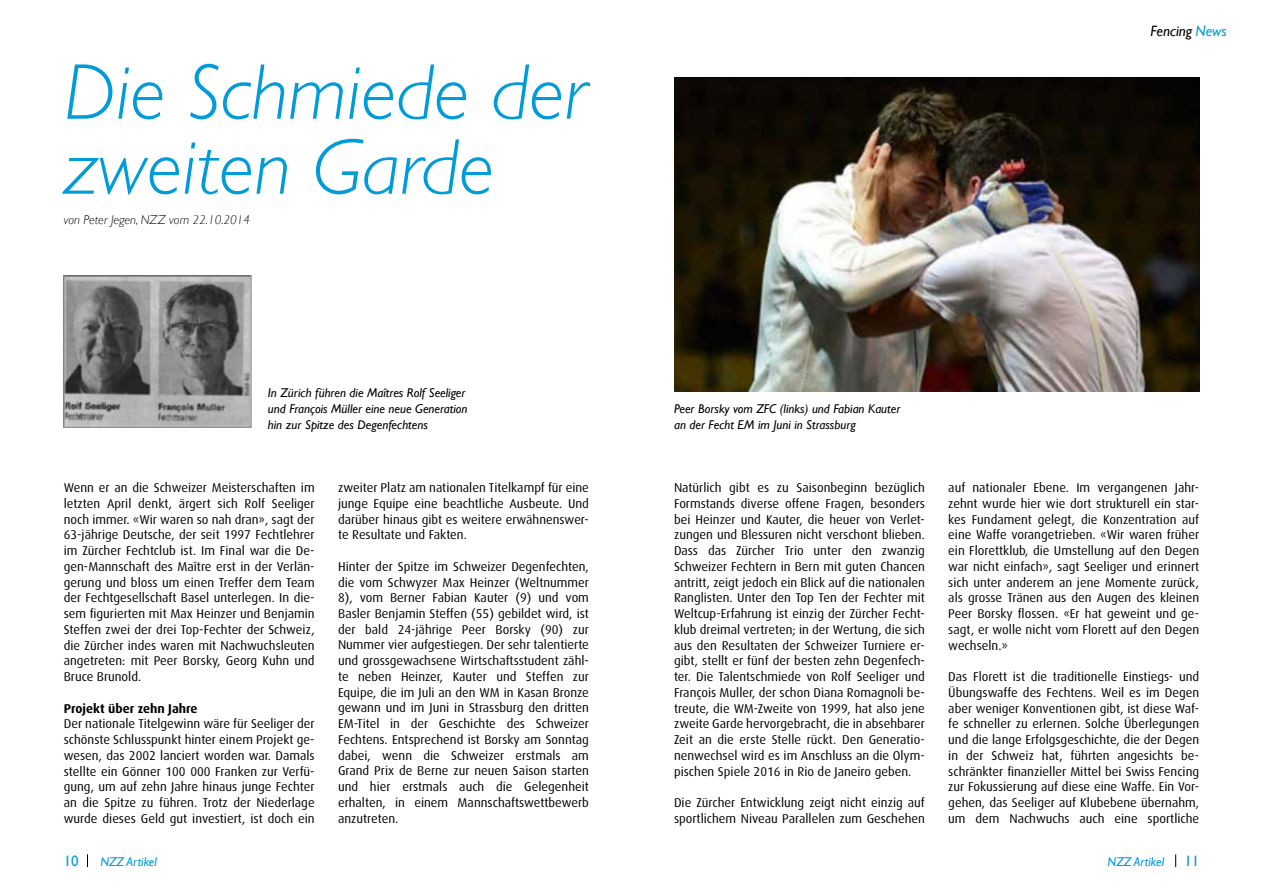
<style>
.page{position:relative;width:1263px;height:893px;background:#fff}
.page>*{position:absolute;margin:0;border:0;box-sizing:border-box;transform-origin:0 0}
.t1{font:italic 300 79.5px/75px "Gill Sans";color:#009bd9}
.t2{font:italic 15px "Gill Sans";color:#000}
.t3{font:15px "Gill Sans";color:#009bd9}
.t4{font:12.75px/15.8px "Dax";color:#000;text-align:justify}
.t5{font:italic 12.75px/15.8px "Gill Sans";color:#000}
.t6{font:italic 300 12.75px "Gill Sans";color:#000}
.t7{font:italic 12.75px "Gill Sans";color:#009bd9}
.t8{font:700 12.75px "Dax";color:#000}
.s1{color:#009bd9}
</style>
<div class="page">
<svg style="left:87px;top:854px;width:1px;height:13px"></svg>
<svg style="left:1175px;top:854px;width:1px;height:13px"></svg>
<img style="left:64px;top:276px;width:188px;height:152px">
<img style="left:674px;top:77px;width:525px;height:315px">
<h1 class="t1" style="left:64px;top:55px;width:524px">Die Schmiede der zweiten Garde</h1>
<p class="t6" style="left:64px;top:213px;width:188px">von Peter Jegen, NZZ vom 22.10.2014</p>
<p class="t5" style="left:268px;top:385px;width:201px">In Zürich führen die Maîtres Rolf Seeliger und François Müller eine neue Generation hin zur Spitze des Degenfechtens</p>
<p class="t4" style="left:64px;top:480px;width:252px">Wenn er an die Schweizer Meisterschaften im letzten April denkt, ärgert sich Rolf Seeliger noch immer. «Wir waren so nah dran», sagt der 63-jährige Deutsche, der seit 1997 Fechtlehrer im Zürcher Fechtclub ist. Im Final war die De&shy;gen-Mannschaft des Maître erst in der Verlän&shy;gerung und bloss um einen Treffer dem Team der Fechtgesellschaft Basel unterlegen. In die&shy;sem figurierten mit Max Heinzer und Benjamin Steffen zwei der drei Top-Fechter der Schweiz, die Zürcher indes waren mit Nachwuchsleuten angetreten: mit Peer Borsky, Georg Kuhn und Bruce Brunold.</p>
<p class="t8" style="left:64px;top:701px;width:135px">Projekt über zehn Jahre</p>
<p class="t4" style="left:64px;top:716px;width:252px">Der nationale Titelgewinn wäre für Seeliger der schönste Schlusspunkt hinter einem Projekt ge&shy;wesen, das 2002 lanciert worden war. Damals stellte ein Gönner 100 000 Franken zur Verfü&shy;gung, um auf zehn Jahre hinaus junge Fechter an die Spitze zu führen. Trotz der Niederlage wurde dieses Geld gut investiert, ist doch ein</p>
<p class="t4" style="left:338px;top:480px;width:252px">zweiter Platz am nationalen Titelkampf für eine junge Equipe eine beachtliche Ausbeute. Und darüber hinaus gibt es weitere erwähnenswer&shy;te Resultate und Fakten.</p>
<p class="t4" style="left:338px;top:559px;width:252px">Hinter der Spitze im Schweizer Degenfechten, die vom Schwyzer Max Heinzer (Weltnummer 8), vom Berner Fabian Kauter (9) und vom Basler Benjamin Steffen (55) gebildet wird, ist der bald 24-jährige Peer Borsky (90) zur Nummer vier aufgestiegen. Der sehr talentierte und grossgewachsene Wirtschaftsstudent zähl&shy;te neben Heinzer, Kauter und Steffen zur Equipe, die im Juli an den WM in Kasan Bronze gewann und im Juni in Strassburg den dritten EM-Titel in der Geschichte des Schweizer Fechtens. Entsprechend ist Borsky am Sonntag dabei, wenn die Schweizer erstmals am Grand Prix de Berne zur neuen Saison starten und hier erstmals auch die Gelegenheit erhalten, in einem Mannschaftswettbewerb anzutreten.</p>
<p class="t2" style="left:1150px;top:22px;width:78px">Fencing <span class="s1">News</span></p>
<p class="t5" style="left:674px;top:401px;width:228px">Peer Borsky vom ZFC (links) und Fabian Kauter an der Fecht EM im Juni in Strassburg</p>
<p class="t4" style="left:674px;top:480px;width:252px">Natürlich gibt es zu Saisonbeginn bezüglich Formstands diverse offene Fragen, besonders bei Heinzer und Kauter, die heuer von Verlet&shy;zungen und Blessuren nicht verschont blieben.<br>Dass das Zürcher Trio unter den zwanzig Schweizer Fechtern in Bern mit guten Chancen antritt, zeigt jedoch ein Blick auf die nationalen Ranglisten. Unter den Top Ten der Fechter mit Weltcup-Erfahrung ist einzig der Zürcher Fecht&shy;klub dreimal vertreten; in der Wertung, die sich aus den Resultaten der Schweizer Turniere er&shy;gibt, stellt er fünf der besten zehn Degenfech&shy;ter. Die Talentschmiede von Rolf Seeliger und François Muller, der schon Diana Romagnoli be&shy;treute, die WM-Zweite von 1999, hat also jene zweite Garde hervorgebracht, die in absehbarer Zeit an die erste Stelle rückt. Den Generatio&shy;nenwechsel wird es im Anschluss an die Olym&shy;pischen Spiele 2016 in Rio de Janeiro geben.</p>
<p class="t4" style="left:674px;top:795px;width:252px">Die Zürcher Entwicklung zeigt nicht einzig auf sportlichem Niveau Parallelen zum Geschehen</p>
<p class="t4" style="left:948px;top:480px;width:252px">auf nationaler Ebene. Im vergangenen Jahr&shy;zehnt wurde hier wie dort strukturell ein star&shy;kes Fundament gelegt, die Konzentration auf eine Waffe vorangetrieben. «Wir waren früher ein Florettklub, die Umstellung auf den Degen war nicht einfach», sagt Seeliger und erinnert sich unter anderem an jene Momente zurück, als grosse Tränen aus den Augen des kleinen Peer Borsky flossen. «Er hat geweint und ge&shy;sagt, er wolle nicht vom Florett auf den Degen wechseln.»</p>
<p class="t4" style="left:948px;top:669px;width:252px">Das Florett ist die traditionelle Einstiegs- und Übungswaffe des Fechtens. Weil es im Degen aber weniger Konventionen gibt, ist diese Waf&shy;fe schneller zu erlernen. Solche Überlegungen und die lange Erfolgsgeschichte, die der Degen in der Schweiz hat, führten angesichts be&shy;schränkter finanzieller Mittel bei Swiss Fencing zur Fokussierung auf diese eine Waffe. Ein Vor&shy;gehen, das Seeliger auf Klubebene übernahm, um dem Nachwuchs auch eine sportliche</p>
<p class="t3" style="left:64px;top:852px;width:16px">10</p>
<p class="t7" style="left:100px;top:854px;width:58px">NZZ Artikel</p>
<p class="t7" style="left:1107px;top:854px;width:58px">NZZ Artikel</p>
<p class="t3" style="left:1184px;top:852px;width:16px">11</p>
</div>
